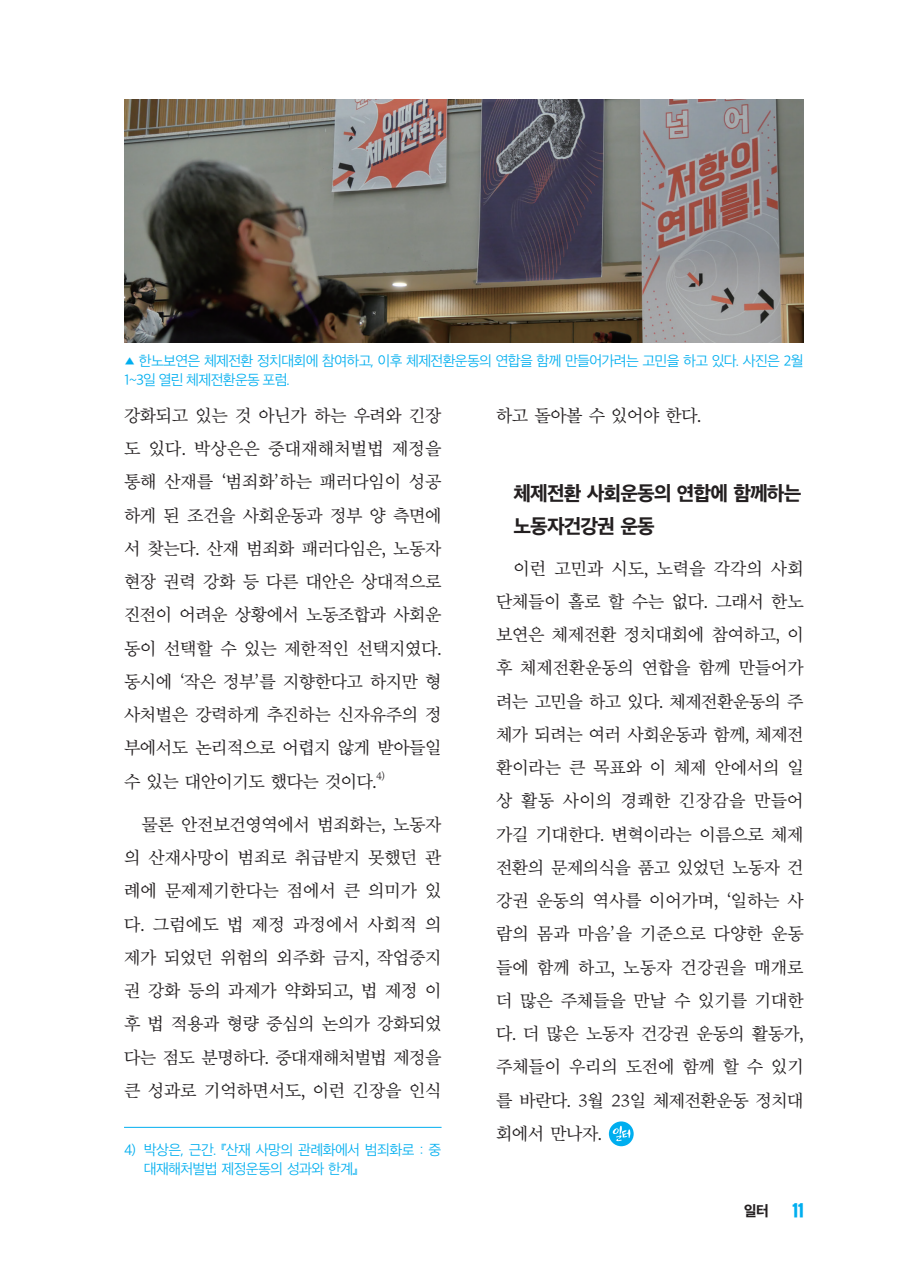
<style>
.page{position:relative;width:903px;height:1275px;background:#fff}
.page>*{position:absolute;margin:0;border:0;box-sizing:border-box;transform-origin:0 0}
.격자X__소제목_산돌고딕Neo{font:19.25px/33.2px "SD Gothic Neoa h Ex Bd";letter-spacing:-.05em;color:#231f20}
.격자X__본문_산돌명조Neo{font:17.5px/33.2px "SD Mj Neoa Uni c Rg";letter-spacing:-.03em;color:#231f20;text-align:justify}
.t1{font:15.75px "SD Gyeokdong G206 Hv";color:#00aeef}
.각주{font:14px/19.2px "SD Gothic Neoa c Lt";letter-spacing:-.05em;color:#00aeef}
.t2{font:14px "SD Gothic Neoa h Ex Bd";color:#231f20}
.격자X__본문_산돌명조Neo-2{font:10.15px "SD Mj Neoa Uni c Rg";color:#231f20}
.s1{font-size:9.8px}
</style>
<div class="page">
<img style="left:124px;top:99px;width:680px;height:243px">
<hr style="left:124px;top:1127px;width:317px;height:1px;background:#00aeef">
<svg style="left:609px;top:1121px;width:25px;height:25px"></svg>
<svg style="left:613px;top:1126px;width:17px;height:15px"></svg>
<p class="각주" style="left:124px;top:351px;width:681px"><span class="s1">▲</span> 한노보연은 체제전환 정치대회에 참여하고, 이후 체제전환운동의 연합을 함께 만들어가려는 고민을 하고 있다. 사진은 2월<br>1~3일 열린 체제전환운동 포럼.</p>
<p class="격자X__본문_산돌명조Neo" style="left:124px;top:400px;width:319px">강화되고 있는 것 아닌가 하는 우려와 긴장 도 있다. 박상은은 중대재해처벌법 제정을 통해 산재를 ‘범죄화’하는 패러다임이 성공 하게 된 조건을 사회운동과 정부 양 측면에 서 찾는다. 산재 범죄화 패러다임은, 노동자 현장 권력 강화 등 다른 대안은 상대적으로 진전이 어려운 상황에서 노동조합과 사회운 동이 선택할 수 있는 제한적인 선택지였다. 동시에 ‘작은 정부’를 지향한다고 하지만 형 사처벌은 강력하게 추진하는 신자유주의 정 부에서도 논리적으로 어렵지 않게 받아들일 수 있는 대안이기도 했다는 것이다.</p>
<p class="격자X__본문_산돌명조Neo" style="left:496px;top:400px;width:207px">하고 돌아볼 수 있어야 한다.</p>
<p class="격자X__소제목_산돌고딕Neo" style="left:513px;top:476px;width:289px">체제전환 사회운동의 연합에 함께하는 노동자건강권 운동</p>
<p class="격자X__본문_산돌명조Neo" style="left:496px;top:553px;width:309px;text-indent:17px">이런 고민과 시도, 노력을 각각의 사회 단체들이 홀로 할 수는 없다. 그래서 한노 보연은 체제전환 정치대회에 참여하고, 이 후 체제전환운동의 연합을 함께 만들어가 려는 고민을 하고 있다. 체제전환운동의 주 체가 되려는 여러 사회운동과 함께, 체제전 환이라는 큰 목표와 이 체제 안에서의 일 상 활동 사이의 경쾌한 긴장감을 만들어 가길 기대한다. 변혁이라는 이름으로 체제 전환의 문제의식을 품고 있었던 노동자 건 강권 운동의 역사를 이어가며, ‘일하는 사 람의 몸과 마음’을 기준으로 다양한 운동 들에 함께 하고, 노동자 건강권을 매개로 더 많은 주체들을 만날 수 있기를 기대한 다. 더 많은 노동자 건강권 운동의 활동가, 주체들이 우리의 도전에 함께 할 수 있기 를 바란다. 3월 23일 체제전환운동 정치대 회에서 만나자.</p>
<p class="격자X__본문_산돌명조Neo-2" style="left:376px;top:770px;width:11px">4)</p>
<p class="격자X__본문_산돌명조Neo" style="left:124px;top:809px;width:319px;text-indent:17px">물론 안전보건영역에서 범죄화는, 노동자 의 산재사망이 범죄로 취급받지 못했던 관 례에 문제제기한다는 점에서 큰 의미가 있 다. 그럼에도 법 제정 과정에서 사회적 의 제가 되었던 위험의 외주화 금지, 작업중지 권 강화 등의 과제가 약화되고, 법 제정 이 후 법 적용과 형량 중심의 논의가 강화되었 다는 점도 분명하다. 중대재해처벌법 제정을 큰 성과로 기억하면서도, 이런 긴장을 인식</p>
<p class="각주" style="left:144px;top:1140px;width:299px;text-indent:-20px">4) 박상은, 근간. 『산재 사망의 관례화에서 범죄화로 : 중 대재해처벌법 제정운동의 성과와 한계』</p>
<p class="t2" style="left:744px;top:1203px;width:27px">일터</p>
<p class="t1" style="left:792px;top:1203px;width:13px">11</p>
</div>
